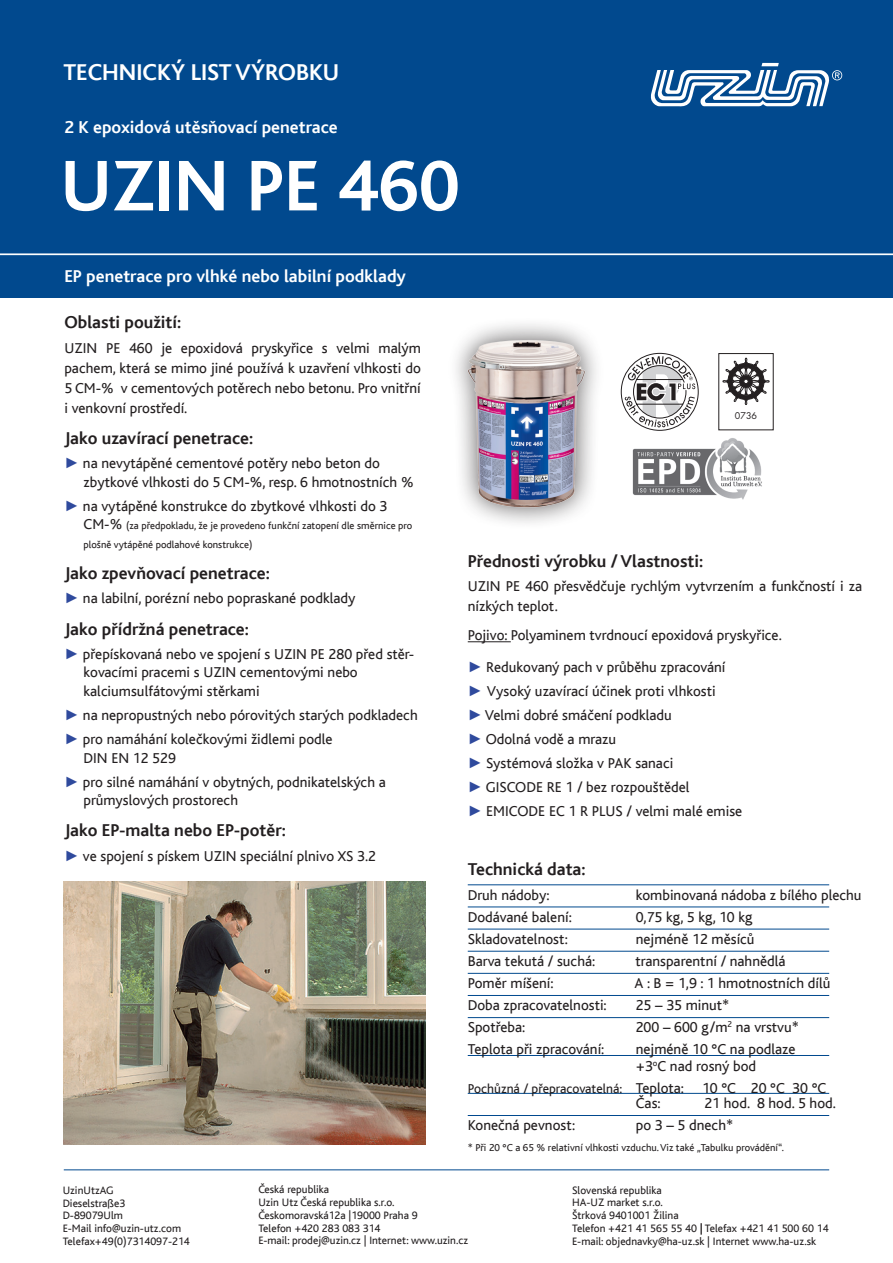
<style>
.page{position:relative;width:893px;height:1263px;background:#fff}
.page>*{position:absolute;margin:0;border:0;box-sizing:border-box;transform-origin:0 0}
.t1{font:700 75px "Bliss";color:#fff}
.t2{font:24px "Bliss CE Bold";color:#fff}
.t3{font:18px "Bliss CE Bold";color:#231f20}
.t4{font:18px "Bliss CE Bold";color:#fff}
.t5{font:15px/24px "Bliss CE Regular";color:#231f20}
.t6{font:13.5px "Bliss CE Regular";color:#231f20}
.t7{font:11.25px/12.8px "Bliss CE Regular";color:#231f20}
.t8{font:10.5px/18.6px "Bliss CE Regular";color:#231f20}
.t9{font:9px "Futura";color:#231f20}
.s1{font-family:"Arial";color:#2f4a9d}
.s2{font-size:15px}
.s3{font-family:"Bliss CE Bold"}
</style>
<div class="page">
<svg style="left:621px;top:353px;width:78px;height:78px"></svg>
<div style="left:0;top:0;width:893px;height:255px;background:#01498e"></div>
<div style="left:0;top:255px;width:893px;height:43px;background:#01498e"></div>
<svg style="left:651px;top:63px;width:191px;height:44px"></svg>
<hr style="left:468px;top:884px;width:361px;height:1px;background:#01498e">
<hr style="left:468px;top:906px;width:361px;height:1px;background:#01498e">
<hr style="left:468px;top:929px;width:361px;height:1px;background:#01498e">
<hr style="left:468px;top:951px;width:361px;height:1px;background:#01498e">
<hr style="left:468px;top:973px;width:361px;height:1px;background:#01498e">
<hr style="left:468px;top:995px;width:361px;height:1px;background:#01498e">
<hr style="left:468px;top:1017px;width:361px;height:1px;background:#01498e">
<hr style="left:468px;top:1055px;width:361px;height:1px;background:#01498e">
<hr style="left:468px;top:1093px;width:361px;height:1px;background:#01498e">
<hr style="left:468px;top:1115px;width:361px;height:1px;background:#01498e">
<hr style="left:0;top:253px;width:893px;height:2px;background:#fff">
<img style="left:64px;top:881px;width:361px;height:264px">
<hr style="left:64px;top:1169px;width:765px;height:1px;background:#01498e">
<div style="left:447px;top:316px;width:159px;height:214px;background:#231f20;opacity:.75"></div>
<img style="left:459px;top:337px;width:136px;height:172px">
<img style="left:632px;top:438px;width:130px;height:62px">
<div style="left:718px;top:353px;width:56px;height:77px;border:1px solid #231f20"></div>
<svg style="left:722px;top:357px;width:48px;height:48px"></svg>
<hr style="left:468px;top:641px;width:43px;height:1px;background:#231f20">
<h2 class="t2" style="left:63px;top:59px;width:277px">Technický list výrobku</h2>
<p class="t4" style="left:64px;top:118px;width:275px">2 K epoxidová utěsňovací penetrace</p>
<h1 class="t1" style="left:61px;top:147px;width:400px">UZIN PE 460</h1>
<p class="t4" style="left:64px;top:266px;width:343px">EP penetrace pro vlhké nebo labilní podklady</p>
<p class="t3" style="left:64px;top:312px;width:118px">Oblasti použití:</p>
<p class="t5" style="left:64px;top:339px;width:358px;line-height:19.8px;text-align:justify">UZIN PE 460 je epoxidová pryskyřice s velmi malým pachem, která se mimo jiné používá k uzavření vlhkosti do 5 CM-% v cementových potěrech nebo betonu. Pro vnitřní i venkovní prostředí.</p>
<p class="t3" style="left:64px;top:429px;width:190px">Jako uzavírací penetrace:</p>
<p class="t5" style="left:84px;top:454px;width:332px;line-height:18.6px;text-indent:-19px"><span class="s1">►</span> na nevytápěné cementové potěry nebo beton do zbytkové vlhkosti do 5 CM-%, resp. 6 hmotnostních %</p>
<p class="t5" style="left:64px;top:494px;width:324px"><span class="s1">►</span> na vytápěné konstrukce do zbytkové vlhkosti do 3</p>
<p class="t8" style="left:84px;top:517px;width:330px"><span class="s2">CM-%</span> (za předpokladu, že je provedeno funkční zatopení dle směrnice pro plošně vytápěné podlahové konstrukce)</p>
<p class="t3" style="left:64px;top:564px;width:207px">Jako zpevňovací penetrace:</p>
<p class="t5" style="left:64px;top:587px;width:292px"><span class="s1">►</span> na labilní, porézní nebo popraskané podklady</p>
<p class="t3" style="left:64px;top:619px;width:186px">Jako přídržná penetrace:</p>
<p class="t5" style="left:84px;top:645px;width:332px;line-height:18.6px;text-indent:-19px"><span class="s1">►</span> přepískovaná nebo ve spojení s UZIN PE 280 před stěr&shy;kovacími pracemi s UZIN cementovými nebo kalciumsulfátovými stěrkami</p>
<p class="t5" style="left:64px;top:703px;width:355px"><span class="s1">►</span> na nepropustných nebo pórovitých starých podkladech <span class="s1">►</span> pro namáhání kolečkovými židlemi podle</p>
<p class="t5" style="left:64px;top:746px;width:323px;text-indent:19px">DIN EN 12 529<br><span class="s1">►</span> pro silné namáhání v obytných, podnikatelských a</p>
<p class="t5" style="left:84px;top:789px;width:156px">průmyslových prostorech</p>
<p class="t3" style="left:64px;top:820px;width:223px">Jako EP-malta nebo EP-potěr:</p>
<p class="t5" style="left:64px;top:845px;width:313px"><span class="s1">►</span> ve spojení s pískem UZIN speciální plnivo XS 3.2</p>
<p class="t9" style="left:735px;top:410px;width:24px">0736</p>
<p class="t3" style="left:468px;top:552px;width:237px">Přednosti výrobku / Vlastnosti:</p>
<p class="t5" style="left:468px;top:577px;width:396px;line-height:19.8px">UZIN PE 460 přesvědčuje rychlým vytvrzením a funkčností i za nízkých teplot.</p>
<p class="t5" style="left:468px;top:619px;width:316px;line-height:32.1px">Pojivo: Polyaminem tvrdnoucí epoxidová pryskyřice. <span class="s1">►</span> Redukovaný pach v průběhu zpracování</p>
<p class="t5" style="left:468px;top:679px;width:276px"><span class="s1">►</span> Vysoký uzavírací účinek proti vlhkosti<br><span class="s1">►</span> Velmi dobré smáčení podkladu<br><span class="s1">►</span> Odolná vodě a mrazu<br><span class="s1">►</span> Systémová složka v PAK sanaci<br><span class="s1">►</span> GISCODE RE 1 / bez rozpouštědel<br><span class="s1">►</span> EMICODE EC 1 R PLUS / velmi malé emise</p>
<p class="t3" style="left:468px;top:860px;width:119px">Technická data:</p>
<p class="t5" style="left:468px;top:883px;width:83px">Druh nádoby:</p>
<p class="t5" style="left:636px;top:883px;width:227px">kombinovaná nádoba z bílého plechu</p>
<p class="t5" style="left:468px;top:905px;width:106px">Dodávané balení:</p>
<p class="t5" style="left:636px;top:905px;width:118px">0,75 kg, 5 kg, 10 kg</p>
<p class="t5" style="left:468px;top:927px;width:102px">Skladovatelnost:</p>
<p class="t5" style="left:636px;top:927px;width:120px">nejméně 12 měsíců</p>
<p class="t5" style="left:468px;top:949px;width:129px">Barva tekutá / suchá:</p>
<p class="t5" style="left:635px;top:949px;width:152px">transparentní / nahnědlá</p>
<p class="t5" style="left:468px;top:971px;width:87px">Poměr míšení:</p>
<p class="t5" style="left:635px;top:971px;width:197px">A : B = 1,9 : 1 hmotnostních dílů</p>
<p class="t5" style="left:468px;top:993px;width:141px">Doba zpracovatelnosti:</p>
<p class="t5" style="left:636px;top:993px;width:95px">25 – 35 minut*</p>
<p class="t5" style="left:468px;top:1016px;width:59px">Spotřeba:</p>
<p class="t5" style="left:636px;top:1016px;width:165px">200 – 600 g/m<sup>2</sup> na vrstvu*</p>
<p class="t5" style="left:468px;top:1038px;width:138px">Teplota při zpracování:</p>
<p class="t5" style="left:636px;top:1041px;width:161px;line-height:16.5px">nejméně 10 °C na podlaze +3<sup>o</sup>C nad rosný bod</p>
<p class="t6" style="left:468px;top:1081px;width:360px">Pochůzná / přepracovatelná: <span class="s2">Teplota: 10 °C 20 °C 30 °C</span></p>
<p class="t5" style="left:636px;top:1091px;width:26px">Čas:</p>
<p class="t5" style="left:704px;top:1091px;width:133px">21 hod. 8 hod. 5 hod.</p>
<p class="t5" style="left:468px;top:1113px;width:109px">Konečná pevnost:</p>
<p class="t5" style="left:636px;top:1113px;width:99px">po 3 – 5 dnech*</p>
<p class="t8" style="left:468px;top:1139px;width:318px">* Při 20 °C a 65 % relativní vlhkosti vzduchu. Viz také „Tabulku provádění“.</p>
<p class="t7" style="left:63px;top:1184px;width:129px">UzinUtzAG<br>Dieselstraße3<br>D-89079Ulm<br>E-Mail info@uzin-utz.com<br>Telefax+49(0)7314097-214</p>
<p class="t7" style="left:258px;top:1183px;width:211px">Česká republika<br>Uzin Utz Česká republika s.r.o.<br>Českomoravská12a |19000 Praha 9<br>Telefon +420 283 083 314<br>E-mail: prodej@uzin.cz | Internet: www.uzin.cz</p>
<p class="t7" style="left:572px;top:1184px;width:258px">Slovenská republika<br>HA-UZ market s.r.o.<br>Štrková 9401001 Žilina<br>Telefon +421 41 565 55 40 <span class="s3">|</span> Telefax +421 41 500 60 14<br>E-mail: objednavky@ha-uz.sk | Internet www.ha-uz.sk</p>
</div>
